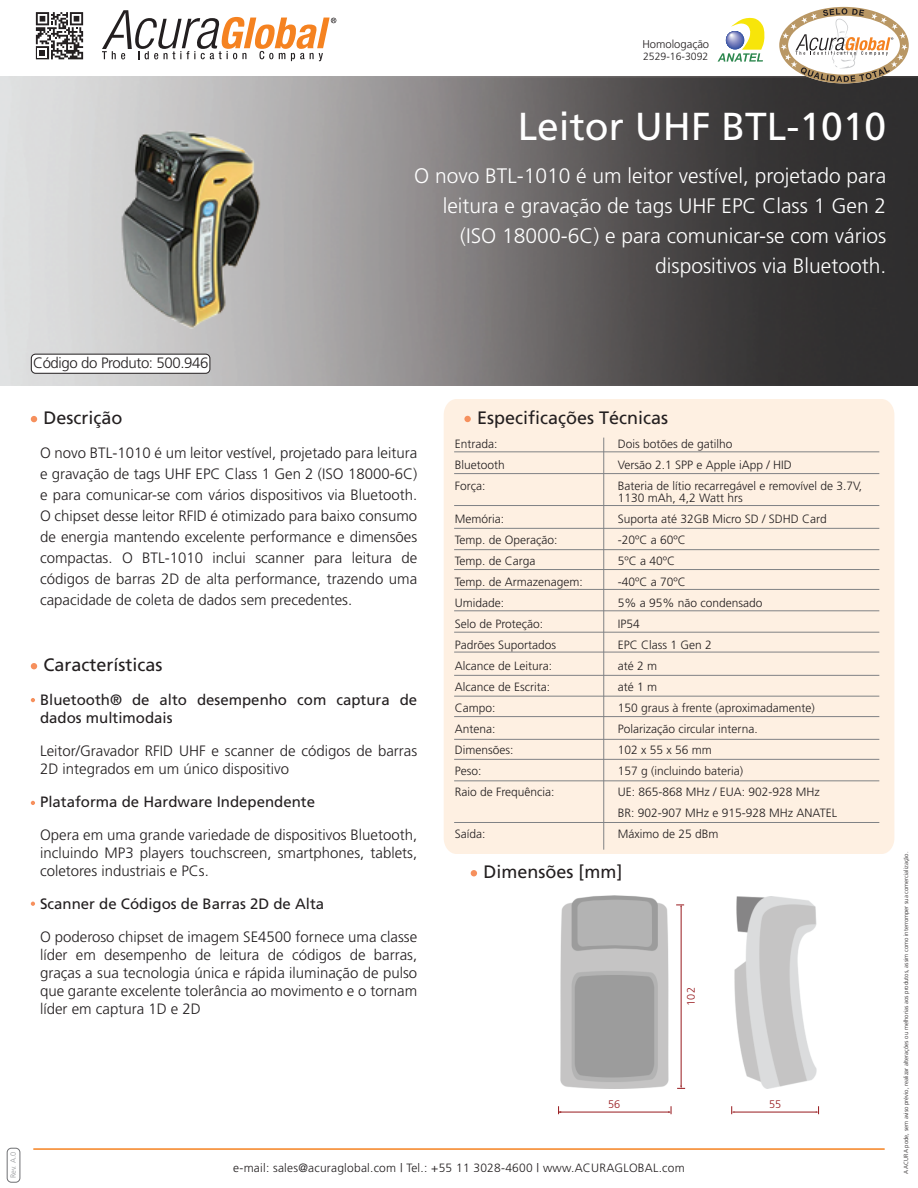
<style>
.page{position:relative;width:918px;height:1188px;background:#fff}
.page>*{position:absolute;margin:0;border:0;box-sizing:border-box;transform-origin:0 0}
.t1{font:39px "Frutiger";color:#fff}
.t2{font:300 21px/30px "Frutiger";color:#fff;text-align:right}
.t3{font:18px "Frutiger";color:#231f20}
.t4{font:300 15px/18px "Frutiger";color:#231f20;text-align:justify}
.t5{font:15px/18px "Frutiger";color:#231f20}
.t6{font:300 15px "Frutiger";letter-spacing:-.025em;color:#231f20}
.t7{font:300 12px/12px "Frutiger";color:#231f20}
.t8{font:300 12px "Frutiger";letter-spacing:.02em;color:#231f20}
.t9{font:300 11.25px "Frutiger";color:#231f20}
.t10{font:300 10.95px "Frutiger";color:#981a1e}
.t11{font:300 10.5px "Frutiger";color:#231f20}
.t12{font:300 7.5px "Frutiger";color:#939598}
.t13{font:300 6px "Frutiger";color:#231f20}
</style>
<div class="page">
<hr style="left:34px;top:1148px;width:850px;height:2px;background:#f58220">
<div style="left:7px;top:1148px;width:13px;height:34px;border:1px solid #6f7073;border-radius:4px"></div>
<svg style="left:35px;top:12px;width:49px;height:48px"></svg>
<svg style="left:36px;top:12px;width:47px;height:47px"></svg>
<svg style="left:102px;top:10px;width:234px;height:51px"></svg>
<div style="left:444px;top:399px;width:450px;height:455px;background:#fef0e2"></div>
<hr style="left:454px;top:473px;width:425px;height:1px;background:#808285">
<hr style="left:454px;top:452px;width:425px;height:1px;background:#808285">
<hr style="left:454px;top:505px;width:425px;height:1px;background:#808285">
<hr style="left:454px;top:549px;width:425px;height:1px;background:#808285">
<hr style="left:454px;top:528px;width:425px;height:1px;background:#808285">
<hr style="left:454px;top:569px;width:425px;height:1px;background:#808285">
<hr style="left:454px;top:589px;width:425px;height:1px;background:#808285">
<hr style="left:454px;top:632px;width:425px;height:1px;background:#808285">
<hr style="left:454px;top:611px;width:425px;height:1px;background:#808285">
<hr style="left:454px;top:675px;width:425px;height:1px;background:#808285">
<hr style="left:454px;top:716px;width:425px;height:1px;background:#808285">
<hr style="left:454px;top:739px;width:425px;height:1px;background:#808285">
<hr style="left:454px;top:759px;width:425px;height:1px;background:#808285">
<hr style="left:454px;top:781px;width:425px;height:1px;background:#808285">
<hr style="left:454px;top:822px;width:425px;height:1px;background:#808285">
<hr style="left:454px;top:696px;width:425px;height:1px;background:#808285">
<hr style="left:454px;top:652px;width:425px;height:1px;background:#808285">
<hr style="left:603px;top:438px;width:1px;height:412px;background:#808285">
<img style="left:0;top:76px;width:918px;height:309px">
<img style="left:560px;top:896px;width:108px;height:192px">
<img style="left:735px;top:897px;width:82px;height:192px">
<svg style="left:31px;top:663px;width:6px;height:6px"></svg>
<svg style="left:471px;top:870px;width:6px;height:6px"></svg>
<div style="left:31px;top:354px;width:179px;height:19px;background:#fff;border-radius:4px"></div>
<div style="left:31px;top:354px;width:179px;height:20px;border:1px solid #231f20;border-radius:4px"></div>
<svg style="left:31px;top:698px;width:4px;height:4px"></svg>
<svg style="left:31px;top:801px;width:4px;height:4px"></svg>
<svg style="left:31px;top:902px;width:4px;height:4px"></svg>
<svg style="left:31px;top:416px;width:6px;height:6px"></svg>
<div style="left:464px;top:416px;width:7px;height:6px;background:#f6905d;border-radius:50%"></div>
<svg style="left:718px;top:17px;width:47px;height:45px"></svg>
<svg style="left:779px;top:7px;width:130px;height:76px"></svg>
<hr style="left:681px;top:906px;width:1px;height:180px;background:#981a1e">
<svg style="left:677px;top:1085px;width:8px;height:4px"></svg>
<hr style="left:734px;top:1112px;width:82px;height:1px;background:#981a1e">
<svg style="left:731px;top:1106px;width:4px;height:8px"></svg>
<svg style="left:816px;top:1106px;width:3px;height:8px"></svg>
<hr style="left:559px;top:1112px;width:111px;height:1px;background:#981a1e">
<svg style="left:558px;top:1106px;width:4px;height:8px"></svg>
<svg style="left:668px;top:1106px;width:4px;height:8px"></svg>
<p class="t9" style="left:642px;top:38px;width:68px">Homologação</p>
<p class="t11" style="left:643px;top:51px;width:67px">2529-16-3092</p>
<h1 class="t1" style="left:518px;top:104px;width:370px">Leitor UHF BTL-1010</h1>
<h2 class="t2" style="left:414px;top:161px;width:474px">O novo BTL-1010 é um leitor vestível, projetado para leitura e gravação de tags UHF EPC Class 1 Gen 2 (ISO 18000-6C) e para comunicar-se com vários dispositivos via Bluetooth.</h2>
<p class="t6" style="left:33px;top:354px;width:177px">Código do Produto: 500.946</p>
<p class="t3" style="left:44px;top:407px;width:81px">Descrição</p>
<p class="t4" style="left:40px;top:442px;width:379px;line-height:21px">O novo BTL-1010 é um leitor vestível, projetado para leitura e gravação de tags UHF EPC Class 1 Gen 2 (ISO 18000-6C) e para comunicar-se com vários dispositivos via Bluetooth.<br>O chipset desse leitor RFID é otimizado para baixo consumo de energia mantendo excelente performance e dimensões compactas. O BTL-1010 inclui scanner para leitura de códigos de barras 2D de alta performance, trazendo uma capacidade de coleta de dados sem precedentes.</p>
<p class="t3" style="left:44px;top:654px;width:121px">Características</p>
<p class="t5" style="left:40px;top:690px;width:379px">Bluetooth® de alto desempenho com captura de dados multimodais</p>
<p class="t4" style="left:40px;top:742px;width:379px">Leitor/Gravador RFID UHF e scanner de códigos de barras<br>2D integrados em um único dispositivo</p>
<p class="t5" style="left:40px;top:792px;width:277px">Plataforma de Hardware Independente</p>
<p class="t4" style="left:40px;top:826px;width:379px">Opera em uma grande variedade de dispositivos Bluetooth, incluindo MP3 players touchscreen, smartphones, tablets, coletores industriais e PCs.</p>
<p class="t5" style="left:40px;top:894px;width:286px">Scanner de Códigos de Barras 2D de Alta</p>
<p class="t4" style="left:40px;top:928px;width:379px">O poderoso chipset de imagem SE4500 fornece uma classe líder em desempenho de leitura de códigos de barras, graças a sua tecnologia única e rápida iluminação de pulso que garante excelente tolerância ao movimento e o tornam líder em captura 1D e 2D</p>
<p class="t3" style="left:477px;top:407px;width:193px">Especificações Técnicas</p>
<p class="t7" style="left:455px;top:437px;width:44px">Entrada:</p>
<p class="t7" style="left:618px;top:437px;width:116px">Dois botões de gatilho</p>
<p class="t7" style="left:455px;top:458px;width:52px">Bluetooth</p>
<p class="t7" style="left:618px;top:458px;width:176px">Versão 2.1 SPP e Apple iApp / HID</p>
<p class="t7" style="left:455px;top:479px;width:32px">Força:</p>
<p class="t7" style="left:618px;top:479px;width:246px">Bateria de lítio recarregável e removível de 3.7V,<br>1130 mAh, 4,2 Watt hrs</p>
<p class="t7" style="left:455px;top:512px;width:51px">Memória:</p>
<p class="t7" style="left:618px;top:512px;width:210px">Suporta até 32GB Micro SD / SDHD Card</p>
<p class="t7" style="left:455px;top:533px;width:104px">Temp. de Operação:</p>
<p class="t7" style="left:618px;top:533px;width:70px">-20ºC a 60ºC</p>
<p class="t7" style="left:455px;top:554px;width:82px">Temp. de Carga</p>
<p class="t7" style="left:618px;top:554px;width:59px">5ºC a 40ºC</p>
<p class="t7" style="left:455px;top:575px;width:130px">Temp. de Armazenagem:</p>
<p class="t7" style="left:618px;top:575px;width:70px">-40ºC a 70ºC</p>
<p class="t7" style="left:455px;top:596px;width:51px">Umidade:</p>
<p class="t7" style="left:618px;top:596px;width:146px">5% a 95% não condensado</p>
<p class="t7" style="left:455px;top:617px;width:90px">Selo de Proteção:</p>
<p class="t7" style="left:618px;top:617px;width:24px">IP54</p>
<p class="t7" style="left:455px;top:638px;width:103px">Padrões Suportados</p>
<p class="t7" style="left:618px;top:638px;width:96px">EPC Class 1 Gen 2</p>
<p class="t7" style="left:455px;top:659px;width:99px">Alcance de Leitura:</p>
<p class="t7" style="left:618px;top:659px;width:41px">até 2 m</p>
<p class="t7" style="left:455px;top:680px;width:97px">Alcance de Escrita:</p>
<p class="t7" style="left:618px;top:680px;width:41px">até 1 m</p>
<p class="t7" style="left:455px;top:701px;width:42px">Campo:</p>
<p class="t7" style="left:618px;top:701px;width:198px">150 graus à frente (aproximadamente)</p>
<p class="t7" style="left:455px;top:722px;width:42px">Antena:</p>
<p class="t7" style="left:618px;top:722px;width:141px">Polarização circular interna.</p>
<p class="t7" style="left:455px;top:743px;width:60px">Dimensões:</p>
<p class="t7" style="left:618px;top:743px;width:96px">102 x 55 x 56 mm</p>
<p class="t7" style="left:455px;top:764px;width:28px">Peso:</p>
<p class="t7" style="left:618px;top:764px;width:127px">157 g (incluindo bateria)</p>
<p class="t7" style="left:455px;top:785px;width:101px">Raio de Frequência:</p>
<p class="t7" style="left:618px;top:781px;width:221px;line-height:21px">UE: 865-868 MHz / EUA: 902-928 MHz<br>BR: 902-907 MHz e 915-928 MHz ANATEL</p>
<p class="t7" style="left:455px;top:827px;width:32px">Saída:</p>
<p class="t7" style="left:618px;top:827px;width:102px">Máximo de 25 dBm</p>
<p class="t3" style="left:483px;top:861px;width:141px">Dimensões [mm]</p>
<p class="t10" style="left:685px;top:1006px;width:20px;rotate:-90deg">102</p>
<p class="t10" style="left:608px;top:1098px;width:14px">56</p>
<p class="t10" style="left:769px;top:1098px;width:14px">55</p>
<p class="t12" style="left:9px;top:1178px;width:28px;rotate:-90deg">Rev. A.0</p>
<p class="t8" style="left:233px;top:1161px;width:453px">e-mail: sales@acuraglobal.com | Tel.: +55 11 3028-4600 | www.ACURAGLOBAL.com</p>
<p class="t13" style="left:903px;top:1174px;width:324px;rotate:-90deg">A ACURA pode, sem aviso prévio, realizar alterações ou melhorias aos produtos, assim como interromper sua comercialização.</p>
</div>
